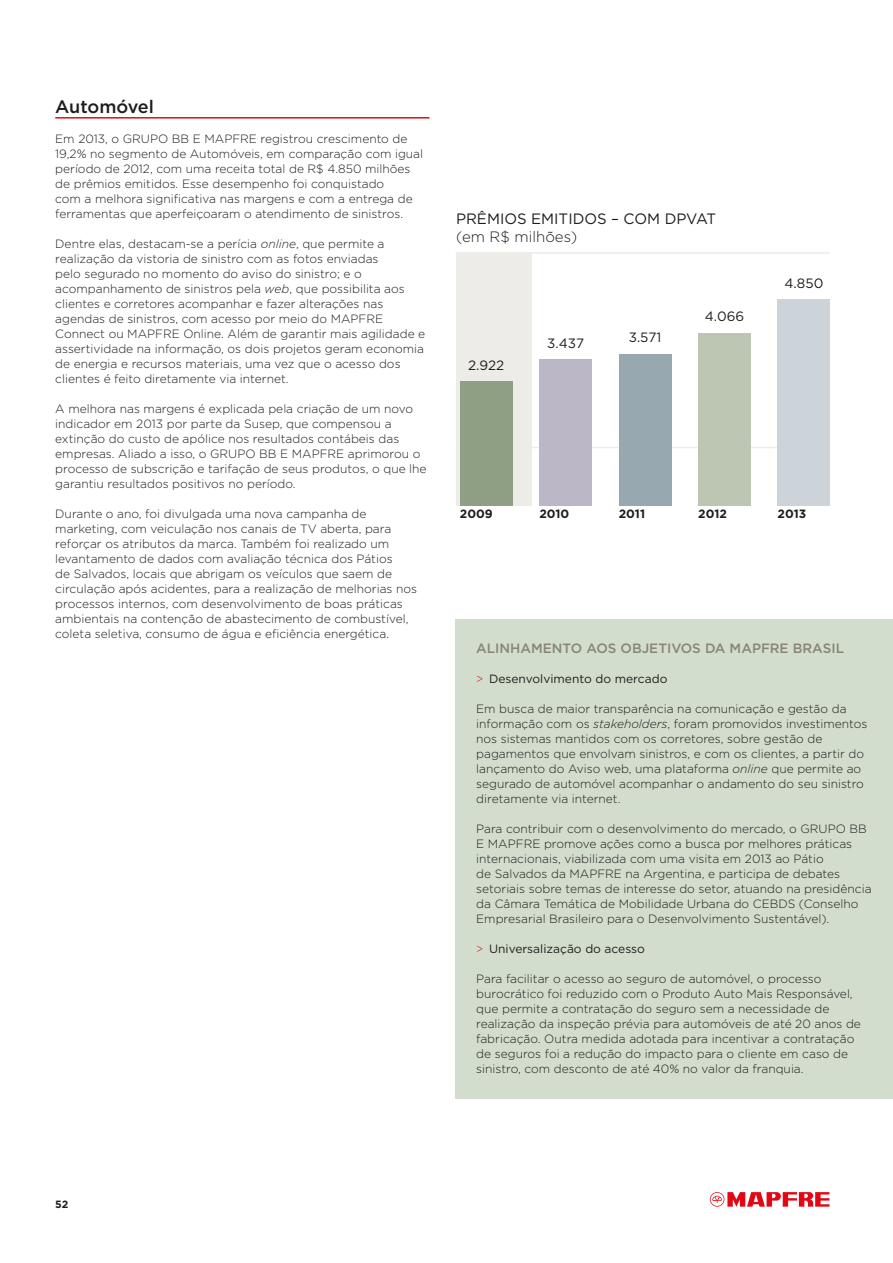
<style>
.page{position:relative;width:893px;height:1263px;background:#fff}
.page>*{position:absolute;margin:0;border:0;box-sizing:border-box;transform-origin:0 0}
.t1{font:500 18px "Gotham";letter-spacing:-.005em;color:#1d1d1b}
.t2{font:15px "Gotham";color:#1d1d1b}
.t3{font:300 15px "Gotham";color:#1d1d1b}
.t4{font:500 13.5px "Gotham";color:#878575}
.t5{font:13.5px "Gotham";color:#1d1d1b}
.t6{font:300 12px/15px "Gotham";color:#1d1d1b}
.t7{font:12px "Gotham";color:#1d1d1b}
.t8{font:700 12px "Gotham";color:#1d1d1b}
.t9{font:700 10.5px "Gotham";color:#1d1d1b}
.s1{font-style:italic}
</style>
<div class="page">
<svg style="left:710px;top:1192px;width:119px;height:15px"></svg>
<hr style="left:55px;top:117px;width:374px;height:2px;background:#e30613">
<div style="left:455px;top:619px;width:438px;height:479px;background:#d3ddce"></div>
<hr style="left:455px;top:447px;width:375px;height:1px;background:#edece8">
<div style="left:456px;top:253px;width:75px;height:253px;background:#edece8"></div>
<div style="left:460px;top:382px;width:53px;height:124px;background:#8f9f84"></div>
<div style="left:539px;top:360px;width:53px;height:146px;background:#bcb7c7"></div>
<div style="left:619px;top:354px;width:52px;height:152px;background:#98a8b1"></div>
<div style="left:698px;top:333px;width:53px;height:173px;background:#bdc6b3"></div>
<div style="left:778px;top:300px;width:52px;height:206px;background:#ccd4da"></div>
<hr style="left:455px;top:252px;width:375px;height:2px;background:#edece8">
<h1 class="t1" style="left:55px;top:95px;width:100px">Automóvel</h1>
<p class="t6" style="left:55px;top:131px;width:369px">Em 2013, o GRUPO BB E MAPFRE registrou crescimento de 19,2% no segmento de Automóveis, em comparação com igual período de 2012, com uma receita total de R$ 4.850 milhões de prêmios emitidos. Esse desempenho foi conquistado<br>com a melhora significativa nas margens e com a entrega de ferramentas que aperfeiçoaram o atendimento de sinistros.</p>
<p class="t6" style="left:55px;top:236px;width:371px">Dentre elas, destacam-se a perícia <span class="s1">online</span>, que permite a realização da vistoria de sinistro com as fotos enviadas<br>pelo segurado no momento do aviso do sinistro; e o acompanhamento de sinistros pela <span class="s1">web</span>, que possibilita aos clientes e corretores acompanhar e fazer alterações nas agendas de sinistros, com acesso por meio do MAPFRE Connect ou MAPFRE Online. Além de garantir mais agilidade e assertividade na informação, os dois projetos geram economia de energia e recursos materiais, uma vez que o acesso dos clientes é feito diretamente via internet.</p>
<p class="t6" style="left:55px;top:401px;width:373px">A melhora nas margens é explicada pela criação de um novo indicador em 2013 por parte da Susep, que compensou a extinção do custo de apólice nos resultados contábeis das empresas. Aliado a isso, o GRUPO BB E MAPFRE aprimorou o processo de subscrição e tarifação de seus produtos, o que lhe garantiu resultados positivos no período.</p>
<p class="t6" style="left:55px;top:506px;width:363px">Durante o ano, foi divulgada uma nova campanha de marketing, com veiculação nos canais de TV aberta, para reforçar os atributos da marca. Também foi realizado um levantamento de dados com avaliação técnica dos Pátios<br>de Salvados, locais que abrigam os veículos que saem de circulação após acidentes, para a realização de melhorias nos processos internos, com desenvolvimento de boas práticas ambientais na contenção de abastecimento de combustível, coleta seletiva, consumo de água e eficiência energética.</p>
<p class="t2" style="left:456px;top:209px;width:262px">PRÊMIOS EMITIDOS – COM DPVAT</p>
<p class="t3" style="left:456px;top:227px;width:123px">(em R$ milhões)</p>
<p class="t5" style="left:468px;top:356px;width:38px">2.922</p>
<p class="t5" style="left:547px;top:335px;width:38px">3.437</p>
<p class="t5" style="left:629px;top:329px;width:34px">3.571</p>
<p class="t5" style="left:705px;top:308px;width:41px">4.066</p>
<p class="t5" style="left:785px;top:274px;width:40px">4.850</p>
<p class="t8" style="left:460px;top:506px;width:34px">2009</p>
<p class="t8" style="left:539px;top:506px;width:32px">2010</p>
<p class="t8" style="left:619px;top:506px;width:28px">2011</p>
<p class="t8" style="left:698px;top:506px;width:30px">2012</p>
<p class="t8" style="left:778px;top:506px;width:30px">2013</p>
<p class="t4" style="left:476px;top:639px;width:336px">ALINHAMENTO AOS OBJETIVOS DA MAPFRE Brasil</p>
<p class="t7" style="left:489px;top:671px;width:180px">Desenvolvimento do mercado</p>
<p class="t6" style="left:476px;top:701px;width:393px">Em busca de maior transparência na comunicação e gestão da informação com os <span class="s1">stakeholders</span>, foram promovidos investimentos nos sistemas mantidos com os corretores, sobre gestão de pagamentos que envolvam sinistros, e com os clientes, a partir do lançamento do Aviso web, uma plataforma <span class="s1">online</span> que permite ao segurado de automóvel acompanhar o andamento do seu sinistro diretamente via internet.</p>
<p class="t6" style="left:476px;top:821px;width:397px">Para contribuir com o desenvolvimento do mercado, o GRUPO BB E MAPFRE promove ações como a busca por melhores práticas internacionais, viabilizada com uma visita em 2013 ao Pátio<br>de Salvados da MAPFRE na Argentina, e participa de debates setoriais sobre temas de interesse do setor, atuando na presidência da Câmara Temática de Mobilidade Urbana do CEBDS (Conselho Empresarial Brasileiro para o Desenvolvimento Sustentável).</p>
<p class="t7" style="left:489px;top:941px;width:157px">U niversalização do acesso</p>
<p class="t6" style="left:476px;top:971px;width:386px">Para facilitar o acesso ao seguro de automóvel, o processo burocrático foi reduzido com o Produto Auto Mais Responsável, que permite a contratação do seguro sem a necessidade de realização da inspeção prévia para automóveis de até 20 anos de fabricação. Outra medida adotada para incentivar a contratação de seguros foi a redução do impacto para o cliente em caso de sinistro, com desconto de até 40% no valor da franquia.</p>
<p class="t9" style="left:55px;top:1197px;width:15px">52</p>
</div>
